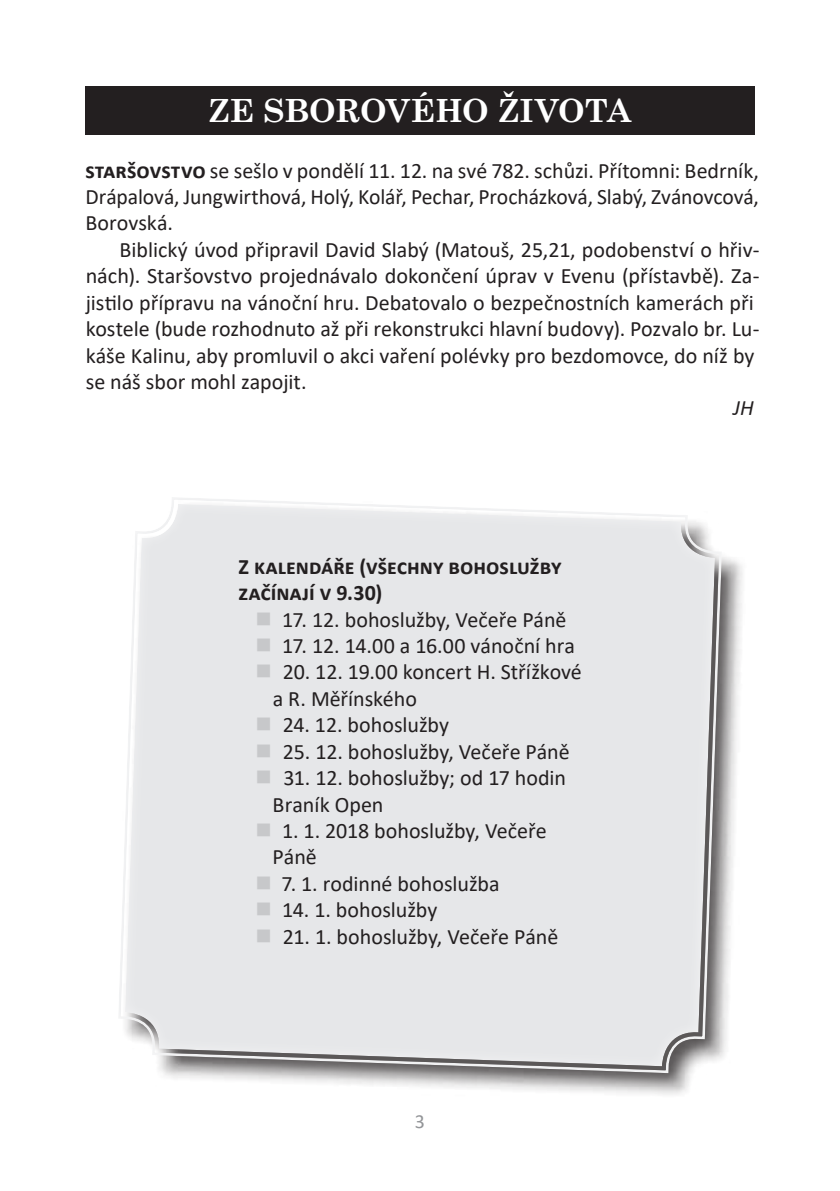
<style>
.page{position:relative;width:840px;height:1191px;background:#fff}
.page>*{position:absolute;margin:0;border:0;box-sizing:border-box;transform-origin:0 0}
.NADPIS_článku__v_čer{font:700 32px "Century Schoolbook";letter-spacing:-.015em;color:#fff}
.Podnadpis_uvnitř_tex{font:22px/26.4px "Calibri";color:#231f20;text-align:justify}
.Odrážkový_seznam{font:22px/26.4px "Calibri";letter-spacing:-.005em;color:#231f20}
.Podnadpis_uvnitř_tex-2{font:700 22px/26.4px "Calibri";color:#231f20}
.t1{font:italic 22px "Calibri";color:#231f20}
.t2{font:20px "Calibri";color:#939598}
.s1{font-weight:700}
</style>
<div class="page">
<svg style="left:119px;top:497px;width:624px;height:598px;background:#e3e3e5"></svg>
<div style="left:85px;top:87px;width:669px;height:48px;background:#231f20"></div>
<svg style="left:257px;top:612px;width:13px;height:13px"></svg>
<svg style="left:257px;top:638px;width:13px;height:13px"></svg>
<svg style="left:257px;top:665px;width:13px;height:13px"></svg>
<svg style="left:257px;top:717px;width:13px;height:13px"></svg>
<svg style="left:257px;top:744px;width:13px;height:13px"></svg>
<svg style="left:257px;top:770px;width:13px;height:13px"></svg>
<svg style="left:257px;top:823px;width:13px;height:13px"></svg>
<svg style="left:257px;top:876px;width:13px;height:13px"></svg>
<svg style="left:257px;top:902px;width:13px;height:13px"></svg>
<svg style="left:257px;top:929px;width:13px;height:13px"></svg>
<p class="NADPIS_článku__v_čer" style="left:208px;top:85px;width:424px">ZE SBOROVÉHO ŽIVOTA</p>
<p class="Podnadpis_uvnitř_tex" style="left:85px;top:157px;width:674px"><span class="s1">staršovstvo</span> se sešlo v pondělí 11. 12. na své 782. schůzi. Přítomni: Bedrník, Drápalová, Jungwirthová, Holý, Kolář, Pechar, Procházková, Slabý, Zvánovcová, Borovská.</p>
<p class="Podnadpis_uvnitř_tex" style="left:86px;top:236px;width:675px;text-align:left;text-indent:34px">Biblický úvod připravil David Slabý (Matouš, 25,21, podobenství o hřiv&shy;nách). Staršovstvo projednávalo dokončení úprav v Evenu (přístavbě). Za&shy;jistilo přípravu na vánoční hru. Debatovalo o bezpečnostních kamerách při kostele (bude rozhodnuto až při rekonstrukci hlavní budovy). Pozvalo br. Lu&shy;káše Kalinu, aby promluvil o akci vaření polévky pro bezdomovce, do níž by se náš sbor mohl zapojit.</p>
<p class="t1" style="left:732px;top:393px;width:22px">JH</p>
<p class="Podnadpis_uvnitř_tex-2" style="left:238px;top:553px;width:324px">Z kalendáře (všechny bohoslužby začínají v 9.30)</p>
<p class="Odrážkový_seznam" style="left:282px;top:605px;width:286px">17. 12. bohoslužby, Večeře Páně</p>
<p class="Odrážkový_seznam" style="left:282px;top:632px;width:294px">17. 12. 14.00 a 16.00 vánoční hra</p>
<p class="Odrážkový_seznam" style="left:272px;top:658px;width:310px;text-indent:10px">20. 12. 19.00 koncert H. Střížkové a R. Měřínského</p>
<p class="Odrážkový_seznam" style="left:282px;top:711px;width:168px">24. 12. bohoslužby</p>
<p class="Odrážkový_seznam" style="left:282px;top:737px;width:288px">25. 12. bohoslužby, Večeře Páně</p>
<p class="Odrážkový_seznam" style="left:272px;top:764px;width:295px;text-indent:11px">31. 12. bohoslužby; od 17 hodin<br>Braník Open</p>
<p class="Odrážkový_seznam" style="left:272px;top:817px;width:275px;text-indent:9px">1. 1. 2018 bohoslužby, Večeře<br>Páně</p>
<p class="Odrážkový_seznam" style="left:281px;top:869px;width:219px">7. 1. rodinné bohoslužba</p>
<p class="Odrážkový_seznam" style="left:282px;top:896px;width:157px">14. 1. bohoslužby</p>
<p class="Odrážkový_seznam" style="left:282px;top:922px;width:277px">21. 1. bohoslužby, Večeře Páně</p>
<p class="t2" style="left:414px;top:1107px;width:12px">3</p>
</div>
